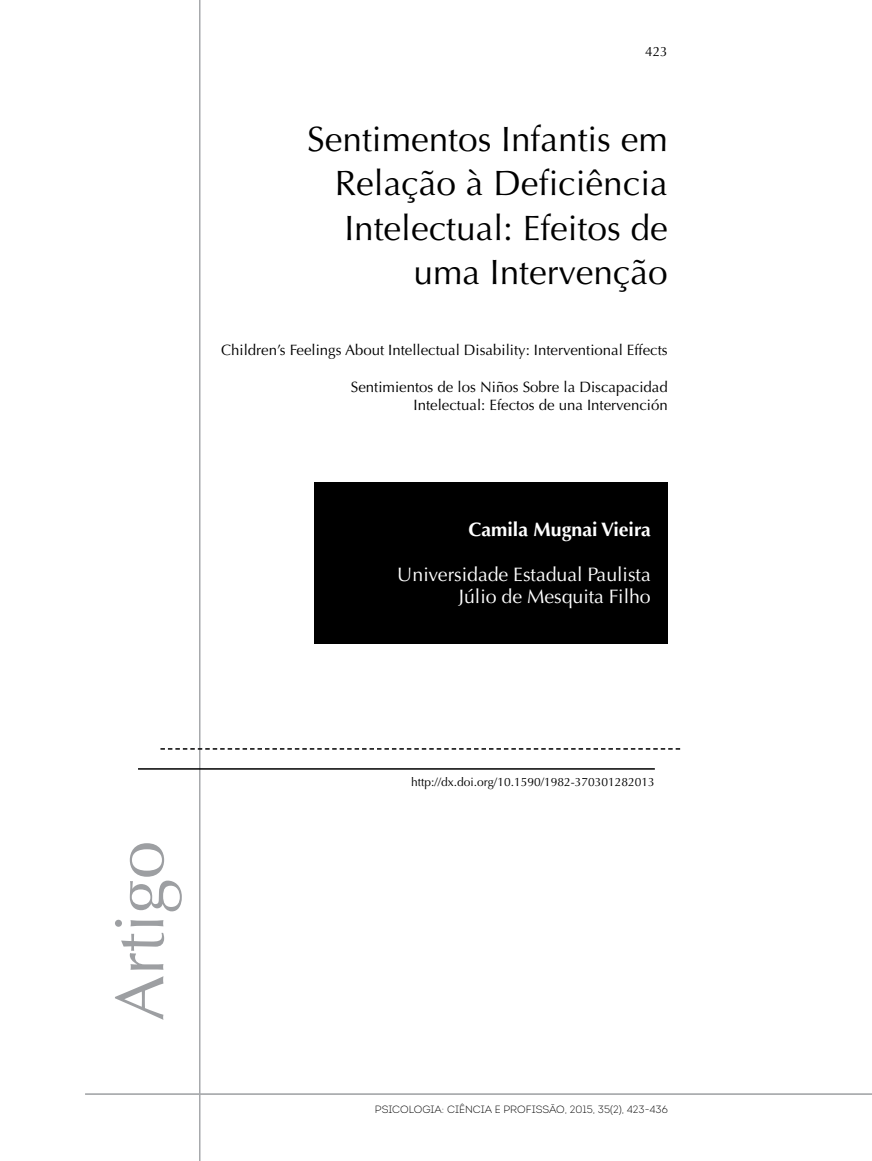
<style>
.page{position:relative;width:872px;height:1161px;background:#fff}
.page>*{position:absolute;margin:0;border:0;box-sizing:border-box;transform-origin:0 0}
.t1{font:69px "Optima";color:#9d9fa2}
.t2{font:35.25px/44.2px "Optima";color:#000;text-align:right}
.t3{font:19.5px/22.5px "Optima";color:#fff;text-align:right}
.t4{font:700 19.5px "Optima";color:#fff}
.t5{font:15px/18px "Optima";color:#000;text-align:right}
.t6{font:13.5px "Optima";color:#000}
.t7{font:12px "Optima";color:#000}
.t8{font:10.5px "Intro Light Alt";color:#000}
</style>
<div class="page">
<hr style="left:85px;top:1093px;width:787px;height:2px;background:#9d9fa2">
<hr style="left:199px;top:0;width:1px;height:1161px;background:#a7a9ac">
<div style="left:315px;top:482px;width:353px;height:161px;background:#000"></div>
<hr style="left:138px;top:768px;width:517px;height:2px;background:#000">
<svg style="left:160px;top:748px;width:520px;height:2px"></svg>
<p class="t6" style="left:645px;top:44px;width:24px">423</p>
<h2 class="t2" style="left:307px;top:118px;width:362px">Sentimentos Infantis em<br>Relação à Deficiência<br>Intelectual: Efeitos de uma Intervenção</h2>
<p class="t5" style="left:221px;top:341px;width:448px">Children’s Feelings About Intellectual Disability: Interventional Effects</p>
<p class="t5" style="left:351px;top:378px;width:318px">Sentimientos de los Niños Sobre la Discapacidad<br>Intelectual: Efectos de una Intervención</p>
<h3 class="t4" style="left:468px;top:518px;width:184px">Camila Mugnai Vieira</h3>
<h3 class="t3" style="left:397px;top:563px;width:255px">Universidade Estadual Paulista<br>Júlio de Mesquita Filho</h3>
<h1 class="t1" style="left:100px;top:1021px;width:182px;rotate:-90deg">Artigo</h1>
<p class="t7" style="left:411px;top:775px;width:245px">http://dx.doi.org/10.1590/1982-370301282013</p>
<p class="t8" style="left:375px;top:1102px;width:294px">PSICOLOGIA: CIÊNCIA E PROFISSÃO, 2015, 35(2), 423-436</p>
</div>
